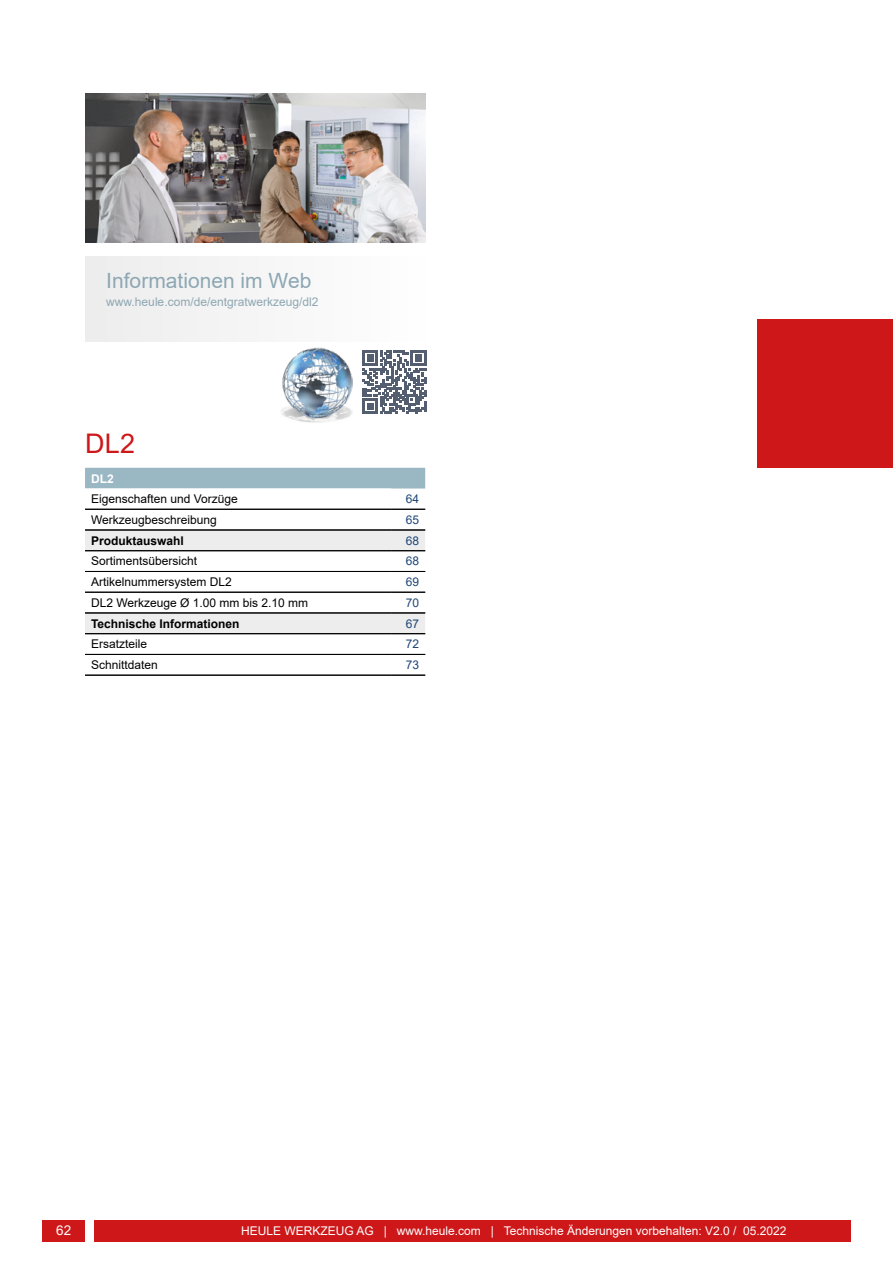
<style>
.page{position:relative;width:893px;height:1263px;background:#fff}
.page>*{position:absolute;margin:0;border:0;box-sizing:border-box;transform-origin:0 0}
.t1{font:27px "Arial";color:#cd1719}
.t2{font:21px "Arial";color:#8da7b3}
.t3{font:13.5px "Arial";color:#fff}
.t4{font:12px/20.7px "Arial";color:#000}
.t5{font:12px "Arial";color:#fff}
.t6{font:700 12px "Arial";color:#000}
.t7{font:12px "Arial";color:#8da7b3}
.t8{font:12px/20.7px "Arial";color:#1e4577;text-align:justify}
.t9{font:700 12px "Arial";color:#fff}
</style>
<div class="page">
<div style="left:43px;top:1220px;width:42px;height:22px;background:#cd1719"></div>
<div style="left:94px;top:1220px;width:756px;height:22px;background:#cd1719"></div>
<img style="left:85px;top:94px;width:340px;height:148px">
<img style="left:281px;top:347px;width:71px;height:75px">
<div style="left:85px;top:256px;width:340px;height:85px;background:#f5f5f5"></div>
<div style="left:757px;top:319px;width:136px;height:149px;background:#cd1719"></div>
<svg style="left:363px;top:350px;width:63px;height:64px"></svg>
<div style="left:85px;top:468px;width:340px;height:20px;background:#9ab7c4"></div>
<svg style="left:85px;top:488px;width:306px;height:187px"></svg>
<svg style="left:85px;top:531px;width:340px;height:102px"></svg>
<hr style="left:85px;top:509px;width:306px;height:1px;background:#000">
<hr style="left:391px;top:509px;width:34px;height:1px;background:#000">
<hr style="left:85px;top:530px;width:306px;height:1px;background:#000">
<hr style="left:391px;top:530px;width:34px;height:1px;background:#000">
<hr style="left:85px;top:550px;width:306px;height:1px;background:#000">
<hr style="left:391px;top:550px;width:34px;height:1px;background:#000">
<hr style="left:85px;top:571px;width:306px;height:1px;background:#000">
<hr style="left:391px;top:571px;width:34px;height:1px;background:#000">
<hr style="left:85px;top:592px;width:306px;height:1px;background:#000">
<hr style="left:391px;top:592px;width:34px;height:1px;background:#000">
<hr style="left:85px;top:612px;width:306px;height:1px;background:#000">
<hr style="left:391px;top:612px;width:34px;height:1px;background:#000">
<hr style="left:85px;top:633px;width:306px;height:1px;background:#000">
<hr style="left:391px;top:633px;width:34px;height:1px;background:#000">
<hr style="left:85px;top:654px;width:306px;height:1px;background:#000">
<hr style="left:391px;top:654px;width:34px;height:1px;background:#000">
<hr style="left:85px;top:675px;width:306px;height:1px;background:#000">
<hr style="left:391px;top:675px;width:34px;height:1px;background:#000">
<h2 class="t2" style="left:106px;top:266px;width:207px">Informationen im Web</h2>
<p class="t7" style="left:106px;top:293px;width:214px">www.heule.com/de/entgratwerkzeug/dl2</p>
<h1 class="t1" style="left:85px;top:425px;width:52px">DL2</h1>
<p class="t9" style="left:91px;top:470px;width:24px">DL2</p>
<p class="t4" style="left:91px;top:489px;width:148px">Eigenschaften und Vorzüge<br>Werkzeugbeschreibung</p>
<p class="t6" style="left:91px;top:532px;width:94px">Produktauswahl</p>
<p class="t4" style="left:91px;top:551px;width:219px">Sortimentsübersicht<br>Artikelnummersystem DL2<br>DL2 Werkzeuge Ø 1.00 mm bis 2.10 mm</p>
<p class="t6" style="left:91px;top:615px;width:150px">Technische Informationen</p>
<p class="t4" style="left:91px;top:634px;width:68px">Ersatzteile<br>Schnittdaten</p>
<p class="t8" style="left:406px;top:489px;width:15px">64<br>65<br>68<br>68<br>69<br>70<br>67<br>72<br>73</p>
<p class="t3" style="left:56px;top:1220px;width:17px">62</p>
<p class="t5" style="left:241px;top:1223px;width:547px">HEULE WERKZEUG AG | www.heule.com | Technische Änderungen vorbehalten: V2.0 / 05.2022</p>
</div>
